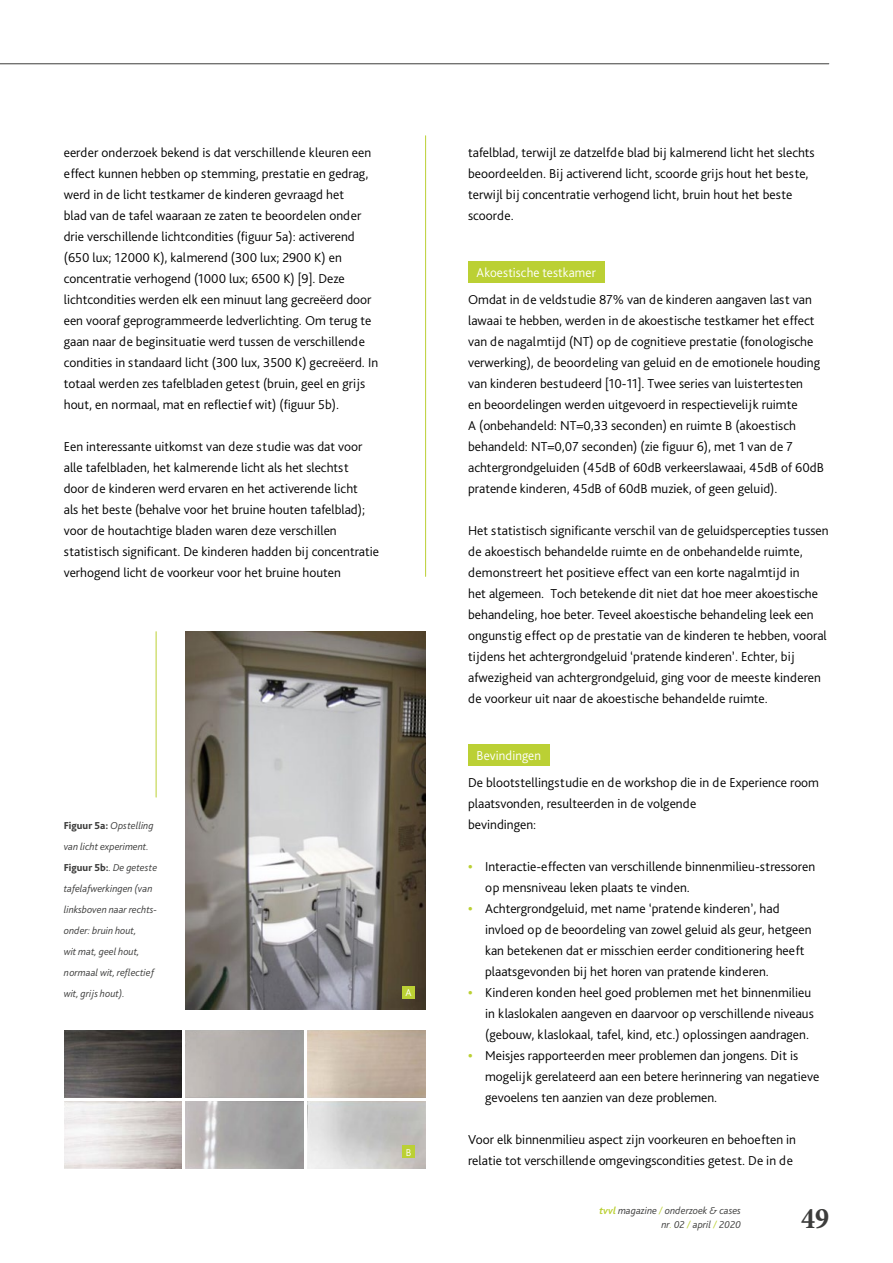
<style>
.page{position:relative;width:893px;height:1263px;background:#fff}
.page>*{position:absolute;margin:0;border:0;box-sizing:border-box;transform-origin:0 0}
.t1{font:700 condensed 30px "Minion Pro";color:#3c3c3b}
.t2{font:300 13.5px/21px "Bliss Pro";color:#000}
.t3{font:300 13.5px "Bliss Pro";letter-spacing:.01em;color:#fff}
.t4{font:italic 300 10.5px/21px "Bliss Pro";color:#3c3c3b;text-align:right}
.t5{font:300 10.5px "Bliss Pro";color:#fff}
.s1{font-weight:800;font-style:normal}
.s2{font-weight:800;color:#bbd034}
.s3{font-weight:700;color:#bbd034}
.s4{color:#bbd034}
</style>
<div class="page">
<hr style="left:0;top:63px;width:829px;height:1px;background:#3c3c3b">
<div style="left:468px;top:261px;width:137px;height:22px;background:#bbd034"></div>
<div style="left:468px;top:744px;width:82px;height:22px;background:#bbd034"></div>
<img style="left:185px;top:631px;width:241px;height:378px">
<img style="left:186px;top:1101px;width:118px;height:68px">
<img style="left:64px;top:1030px;width:118px;height:67px">
<hr style="left:156px;top:632px;width:1px;height:165px;background:#bbd034">
<div style="left:402px;top:986px;width:13px;height:12px;background:#bbd034"></div>
<div style="left:402px;top:1145px;width:13px;height:13px;background:#bbd034"></div>
<hr style="left:425px;top:136px;width:1px;height:440px;background:#bbd034">
<p class="t2" style="left:64px;top:142px;width:316px">eerder onderzoek bekend is dat verschillende kleuren een effect kunnen hebben op stemming, prestatie en gedrag, werd in de licht testkamer de kinderen gevraagd het<br>blad van de tafel waaraan ze zaten te beoordelen onder drie verschillende lichtcondities (figuur 5a): activerend (650 lux; 12000 K), kalmerend (300 lux; 2900 K) en concentratie verhogend (1000 lux; 6500 K) [9]. Deze lichtcondities werden elk een minuut lang gecreëerd door een vooraf geprogrammeerde ledverlichting. Om terug te gaan naar de beginsituatie werd tussen de verschillende condities in standaard licht (300 lux, 3500 K) gecreëerd. In totaal werden zes tafelbladen getest (bruin, geel en grijs hout, en normaal, mat en reflectief wit) (figuur 5b).</p>
<p class="t2" style="left:64px;top:437px;width:317px">Een interessante uitkomst van deze studie was dat voor alle tafelbladen, het kalmerende licht als het slechtst<br>door de kinderen werd ervaren en het activerende licht<br>als het beste (behalve voor het bruine houten tafelblad); voor de houtachtige bladen waren deze verschillen statistisch significant. De kinderen hadden bij concentratie verhogend licht de voorkeur voor het bruine houten</p>
<p class="t4" style="left:64px;top:815px;width:95px;text-align:left"><span class="s1">Figuur 5a:</span> Opstelling van licht experiment.<br><span class="s1">Figuur 5b:</span>. De geteste tafelafwerkingen (van linksboven naar rechts&shy;onder: bruin hout,<br>wit mat, geel hout, normaal wit, reflectief wit, grijs hout).</p>
<p class="t5" style="left:405px;top:987px;width:8px">A</p>
<p class="t5" style="left:406px;top:1147px;width:7px">B</p>
<p class="t2" style="left:468px;top:143px;width:348px">tafelblad, terwijl ze datzelfde blad bij kalmerend licht het slechts beoordeelden. Bij activerend licht, scoorde grijs hout het beste, terwijl bij concentratie verhogend licht, bruin hout het beste scoorde.</p>
<p class="t3" style="left:477px;top:266px;width:121px">Akoestische testkamer</p>
<p class="t2" style="left:468px;top:289px;width:357px">Omdat in de veldstudie 87% van de kinderen aangaven last van lawaai te hebben, werden in de akoestische testkamer het effect van de nagalmtijd (NT) op de cognitieve prestatie (fonologische verwerking), de beoordeling van geluid en de emotionele houding van kinderen bestudeerd [10-11]. Twee series van luistertesten<br>en beoordelingen werden uitgevoerd in respectievelijk ruimte<br>A (onbehandeld: NT=0,33 seconden) en ruimte B (akoestisch behandeld: NT=0,07 seconden) (zie figuur 6), met 1 van de 7 achtergrondgeluiden (45dB of 60dB verkeerslawaai, 45dB of 60dB pratende kinderen, 45dB of 60dB muziek, of geen geluid).</p>
<p class="t2" style="left:468px;top:520px;width:362px">Het statistisch significante verschil van de geluids percepties tussen de akoestisch behandelde ruimte en de onbehandelde ruimte, demonstreert het positieve effect van een korte nagalmtijd in<br>het algemeen. Toch betekende dit niet dat hoe meer akoestische behandeling, hoe beter. Teveel akoestische behandeling leek een ongunstig effect op de prestatie van de kinderen te hebben, vooral tijdens het achtergrondgeluid ‘pratende kinderen’. Echter, bij afwezigheid van achtergrondgeluid, ging voor de meeste kinderen de voorkeur uit naar de akoestische behandelde ruimte.</p>
<p class="t3" style="left:477px;top:749px;width:66px">Bevindingen</p>
<p class="t2" style="left:468px;top:772px;width:352px">De blootstellingstudie en de workshop die in de Experience room plaatsvonden, resulteerden in de volgende<br>bevindingen:</p>
<p class="t2" style="left:485px;top:856px;width:332px;text-indent:-17px"><span class="s2">•</span> Interactie-effecten van verschillende binnenmilieu-stressoren op mensniveau leken plaats te vinden.</p>
<p class="t2" style="left:485px;top:898px;width:328px;text-indent:-17px"><span class="s2">•</span> Achtergrondgeluid, met name ‘pratende kinderen’, had invloed op de beoordeling van zowel geluid als geur, hetgeen kan betekenen dat er misschien eerder conditionering heeft plaatsgevonden bij het horen van pratende kinderen.</p>
<p class="t2" style="left:485px;top:982px;width:330px;text-indent:-17px"><span class="s2">•</span> Kinderen konden heel goed problemen met het binnenmilieu in klaslokalen aangeven en daarvoor op verschillende niveaus (gebouw, klaslokaal, tafel, kind, etc.) oplossingen aandragen.</p>
<p class="t2" style="left:485px;top:1046px;width:336px;text-indent:-17px"><span class="s2">•</span> Meisjes rapporteerden meer problemen dan jongens. Dit is mogelijk gerelateerd aan een betere herinnering van negatieve gevoelens ten aanzien van deze problemen.</p>
<p class="t2" style="left:468px;top:1130px;width:329px">Voor elk binnenmilieu aspect zijn voorkeuren en behoeften in relatie tot verschillende omgevingscondities getest. De in de</p>
<p class="t4" style="left:599px;top:1204px;width:143px;line-height:13.5px"><span class="s3">tvvl</span> magazine <span class="s4">/</span> onderzoek &amp; cases nr<span class="s4">.</span> 02 <span class="s4">/</span> april <span class="s4">/</span> 2020</p>
<h1 class="t1" style="left:801px;top:1200px;width:29px">49</h1>
</div>
